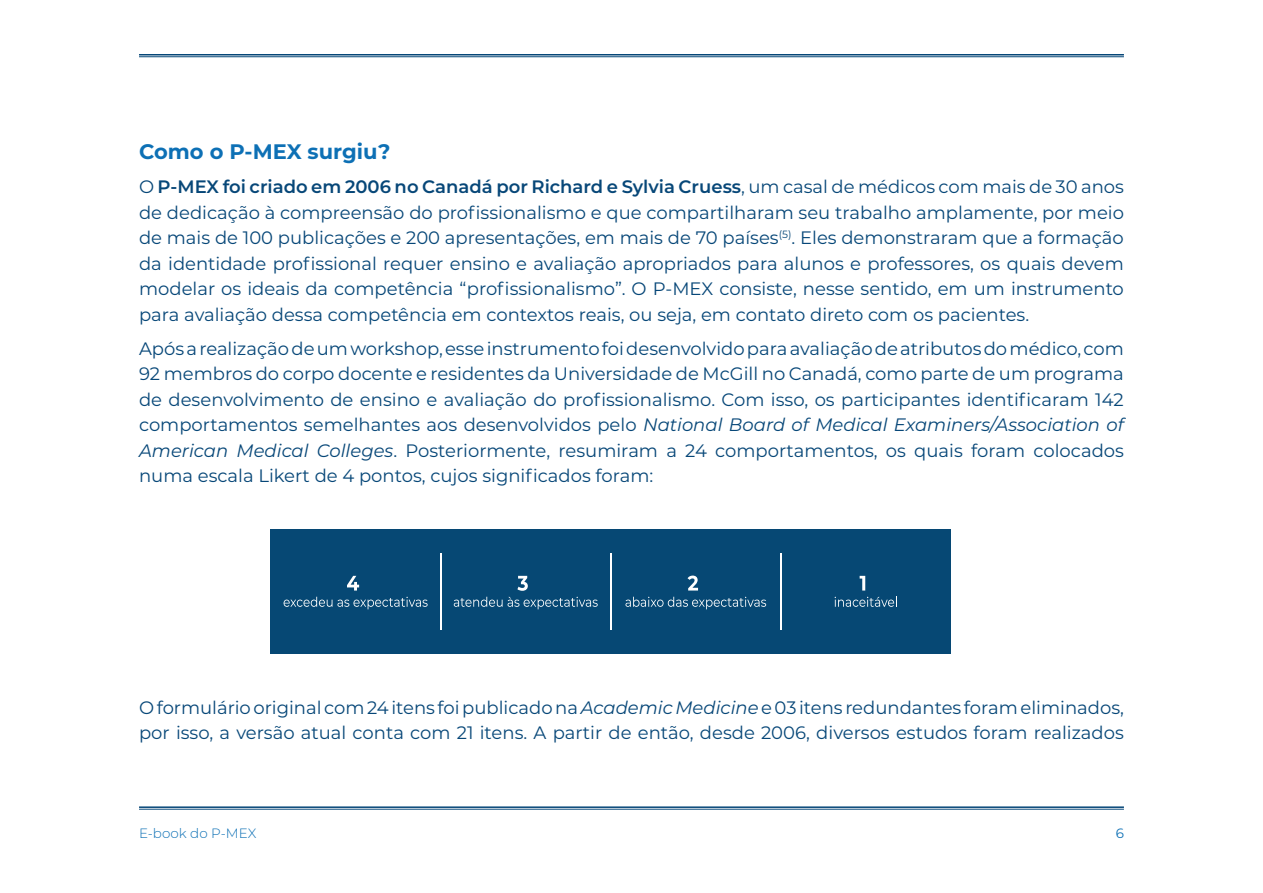
<style>
.page{position:relative;width:1263px;height:893px;background:#fff}
.page>*{position:absolute;margin:0;border:0;box-sizing:border-box;transform-origin:0 0}
.t1{font:700 21px "Montserrat";color:#0d70b5}
.t2{font:18px/25.5px "Montserrat";color:#074778;text-align:justify}
.t3{font:300 13.5px "Montserrat";color:#0d70b5}
.t4{font:13.5px "Montserrat";color:#0d70b5}
.s1{font-weight:600}
.s2{font-style:italic}
</style>
<div class="page">
<hr style="left:139px;top:54px;width:985px;height:2px;background:#074778">
<hr style="left:139px;top:56px;width:985px;height:1px;background:#074778">
<hr style="left:139px;top:806px;width:985px;height:2px;background:#074778">
<hr style="left:139px;top:809px;width:985px;height:1px;background:#074778">
<div style="left:270px;top:529px;width:681px;height:125px;background:#064874"></div>
<svg style="left:860px;top:576px;width:5px;height:14px"></svg>
<svg style="left:835px;top:597px;width:62px;height:10px"></svg>
<hr style="left:440px;top:553px;width:1px;height:77px;background:#fff">
<hr style="left:610px;top:553px;width:1px;height:77px;background:#fff">
<hr style="left:780px;top:553px;width:1px;height:77px;background:#fff">
<svg style="left:347px;top:576px;width:12px;height:14px"></svg>
<svg style="left:284px;top:597px;width:144px;height:12px"></svg>
<svg style="left:517px;top:576px;width:11px;height:15px"></svg>
<svg style="left:454px;top:597px;width:144px;height:12px"></svg>
<svg style="left:687px;top:576px;width:11px;height:14px"></svg>
<svg style="left:625px;top:597px;width:141px;height:12px"></svg>
<p class="t1" style="left:139px;top:137px;width:253px">Como o P-MEX surgiu?</p>
<p class="t2" style="left:139px;top:174px;width:986px">O <span class="s1">P-MEX foi criado em 2006 no Canadá por Richard e Sylvia Cruess</span>, um casal de médicos com mais de 30 anos de dedicação à compreensão do profissionalismo e que compartilharam seu trabalho amplamente, por meio de mais de 100 publicações e 200 apresentações, em mais de 70 países<sup>(5)</sup>. Eles demonstraram que a formação da identidade profissional requer ensino e avaliação apropriados para alunos e professores, os quais devem modelar os ideais da competência “profissionalismo”. O P-MEX consiste, nesse sentido, em um instrumento para avaliação dessa competência em contextos reais, ou seja, em contato direto com os pacientes.</p>
<p class="t2" style="left:139px;top:335px;width:986px">Após a realização de um workshop, esse instrumento foi desenvolvido para avaliação de atributos do médico, com 92 membros do corpo docente e residentes da Universidade de McGill no Canadá, como parte de um programa de desenvolvimento de ensino e avaliação do profissionalismo. Com isso, os participantes identificaram 142 comportamentos semelhantes aos desenvolvidos pelo <span class="s2">National Board of Medical Examiners/Association of American Medical Colleges</span>. Posteriormente, resumiram a 24 comportamentos, os quais foram colocados numa escala Likert de 4 pontos, cujos significados foram:</p>
<p class="t2" style="left:139px;top:694px;width:986px">O formulário original com 24 itens foi publicado na <span class="s2">Academic Medicine</span> e 03 itens redundantes foram eliminados, por isso, a versão atual conta com 21 itens. A partir de então, desde 2006, diversos estudos foram realizados</p>
<p class="t3" style="left:139px;top:824px;width:119px">E-book do P-MEX</p>
<p class="t4" style="left:1116px;top:824px;width:10px">6</p>
</div>
